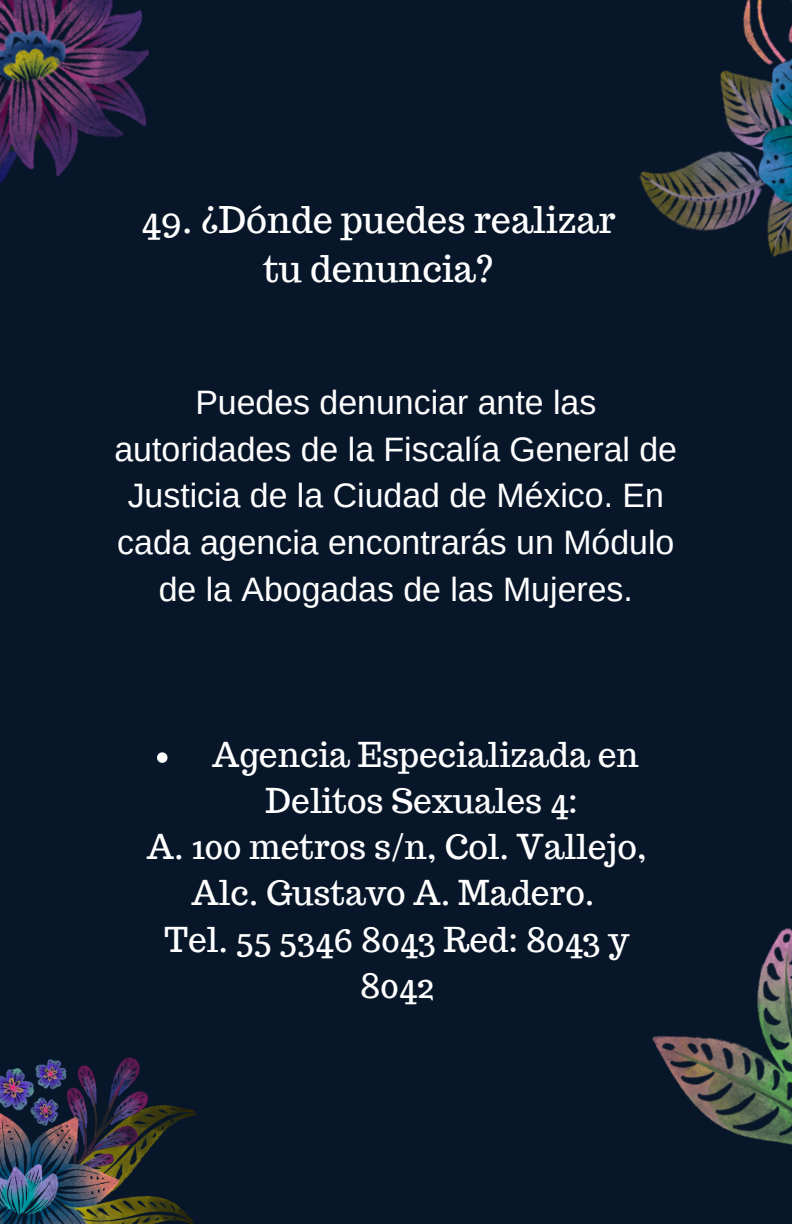
<style>
.page{position:relative;width:792px;height:1224px;background:#081629}
.page>*{position:absolute;margin:0;border:0;box-sizing:border-box;transform-origin:0 0}
.t1{font:36px/49.6px "Trocchi";color:#fff;text-align:center}
.t2{font:33.8px/46.6px "Arimo";color:#fff;text-align:center}
.t3{font:33.6px/46.2px "Trocchi";color:#fff;text-align:center}
</style>
<div class="page">
<img style="left:0;top:0;width:149px;height:183px">
<img style="left:639px;top:0;width:153px;height:257px">
<img style="left:0;top:1057px;width:196px;height:167px">
<img style="left:652px;top:927px;width:140px;height:218px">
<svg style="left:157px;top:752px;width:10px;height:11px"></svg>
<p class="t1" style="left:141px;top:195px;width:476px">49. ¿Dónde puedes realizar tu denuncia?</p>
<p class="t2" style="left:114px;top:379px;width:564px">Puedes denunciar ante las autoridades de la Fiscalía General de<br>Justicia de la Ciudad de México. En cada agencia encontrarás un Módulo de la Abogadas de las Mujeres.</p>
<p class="t3" style="left:212px;top:732px;width:428px">Agencia Especializada en<br>Delitos Sexuales 4:</p>
<p class="t3" style="left:147px;top:824px;width:502px">A. 100 metros s/n, Col. Vallejo,<br>Alc. Gustavo A. Madero.</p>
<p class="t3" style="left:165px;top:916px;width:466px">Tel. 55 5346 8043 Red: 8043 y<br>8042</p>
</div>
